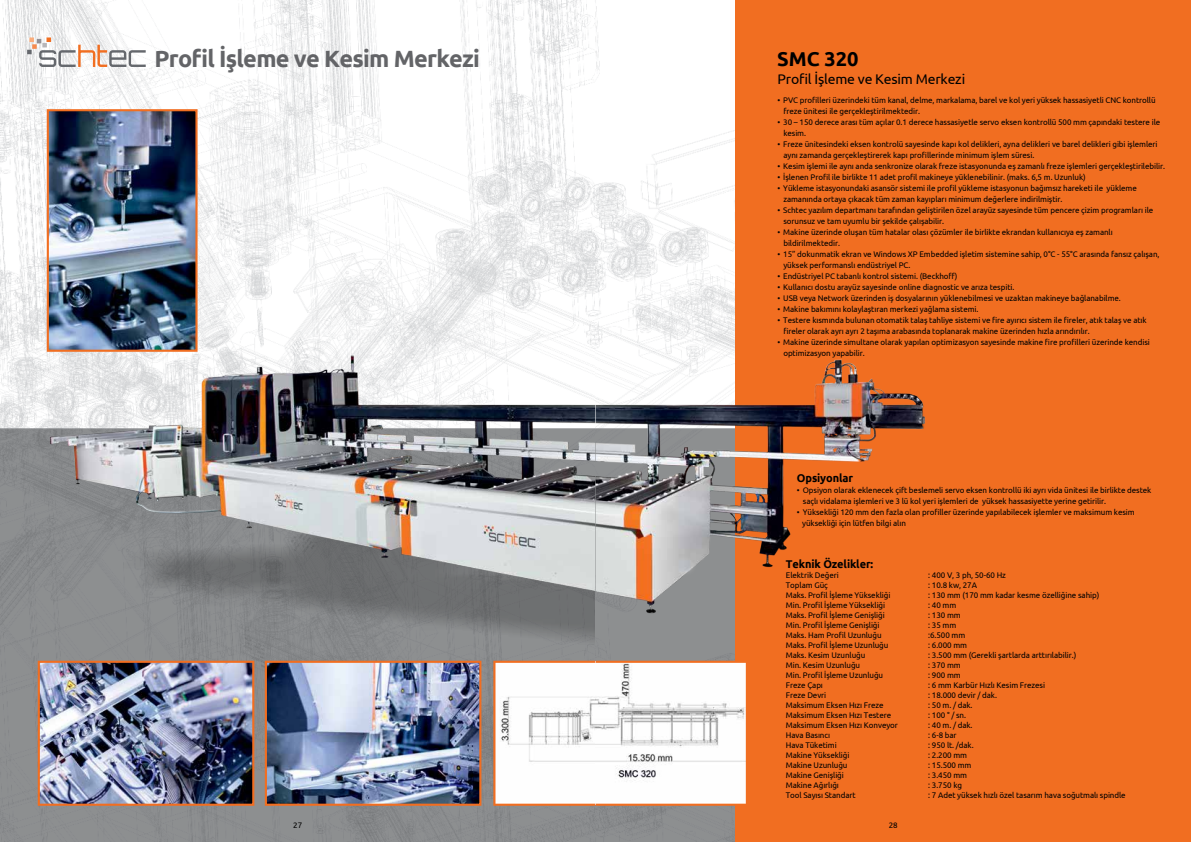
<style>
.page{position:relative;width:1191px;height:842px;background:#fff}
.page>*{position:absolute;margin:0;border:0;box-sizing:border-box;transform-origin:0 0}
.t1{font:700 23.5px "Ubuntu";letter-spacing:-.03em;color:#636467}
.t2{font:700 20px "Ubuntu";color:#000}
.t3{font:14px "Ubuntu";letter-spacing:-.015em;color:#000}
.t4{font:700 11.2px "Ubuntu";letter-spacing:-.01em;color:#000}
.t5{font:8.2px/11px "Ubuntu";letter-spacing:-.01em;color:#000}
.t6{font:8px "Ubuntu";color:#000}
</style>
<div class="page">
<img style="left:0;top:0;width:600px;height:429px">
<img style="left:0;top:429px;width:735px;height:413px">
<img style="left:12px;top:367px;width:481px;height:343px">
<img style="left:32px;top:99px;width:703px;height:603px">
<img style="left:50px;top:112px;width:144px;height:237px">
<div style="left:47px;top:109px;width:150px;height:243px;border:2px solid #f16e21"></div>
<img style="left:268px;top:664px;width:210px;height:139px">
<div style="left:265px;top:661px;width:216px;height:145px;border:2px solid #f16e21"></div>
<img style="left:41px;top:664px;width:210px;height:139px">
<div style="left:38px;top:661px;width:216px;height:145px;border:2px solid #f16e21"></div>
<svg style="left:27px;top:37px;width:119px;height:30px"></svg>
<div style="left:735px;top:0;width:456px;height:842px;background:#f16e21"></div>
<svg style="left:493px;top:661px;width:253px;height:145px"></svg>
<h1 class="t1" style="left:154px;top:44px;width:327px">Profil İşleme ve Kesim Merkezi</h1>
<p class="t6" style="left:293px;top:820px;width:11px">27</p>
<h2 class="t2" style="left:777px;top:47px;width:83px">SMC 320</h2>
<h3 class="t3" style="left:777px;top:71px;width:189px">Profil İşleme ve Kesim Merkezi</h3>
<p class="t5" style="left:783px;top:95px;width:374px;text-indent:-6px">• PVC profilleri üzerindeki tüm kanal, delme, markalama, barel ve kol yeri yüksek hassasiyetli CNC kontrollü freze ünitesi ile gerçekleştirilmektedir.</p>
<p class="t5" style="left:783px;top:117px;width:378px;text-indent:-6px">• 30 – 150 derece arası tüm açılar 0.1 derece hassasiyetle servo eksen kontrollü 500 mm çapındaki testere ile kesim.</p>
<p class="t5" style="left:783px;top:139px;width:376px;text-indent:-6px">• Freze ünitesindeki eksen kontrolü sayesinde kapı kol delikleri, ayna delikleri ve barel delikleri gibi işlemleri aynı zamanda gerçekleştirerek kapı profillerinde minimum işlem süresi.</p>
<p class="t5" style="left:777px;top:161px;width:389px">• Kesim işlemi ile aynı anda senkronize olarak freze istasyonunda eş zamanlı freze işlemleri gerçekleştirilebilir.</p>
<p class="t5" style="left:777px;top:172px;width:310px">• İşlenen Profil ile birlikte 11 adet profil makineye yüklenebilinir. (maks. 6,5 m. Uzunluk)</p>
<p class="t5" style="left:783px;top:183px;width:355px;text-indent:-6px">• Yükleme istasyonundaki asansör sistemi ile profil yükleme istasyonun bağımsız hareketi ile yükleme zamanında ortaya çıkacak tüm zaman kayıpları minimum değerlere indirilmiştir.</p>
<p class="t5" style="left:783px;top:205px;width:371px;text-indent:-6px">• Schtec yazılım departmanı tarafından geliştirilen özel arayüz sayesinde tüm pencere çizim programları ile sorunsuz ve tam uyumlu bir şekilde çalışabilir.</p>
<p class="t5" style="left:783px;top:227px;width:331px;text-indent:-6px">• Makine üzerinde oluşan tüm hatalar olası çözümler ile birlikte ekrandan kullanıcıya eş zamanlı bildirilmektedir.</p>
<p class="t5" style="left:783px;top:249px;width:377px;text-indent:-6px">• 15” dokunmatik ekran ve Windows XP Embedded işletim sistemine sahip, 0°C - 55°C arasında fansız çalışan, yüksek performanslı endüstriyel PC.</p>
<p class="t5" style="left:777px;top:271px;width:181px">• Endüstriyel PC tabanlı kontrol sistemi. (Beckhoff)</p>
<p class="t5" style="left:777px;top:282px;width:238px">• Kullanıcı dostu arayüz sayesinde online diagnostic ve arıza tespiti.</p>
<p class="t5" style="left:777px;top:293px;width:345px">• USB veya Network üzerinden iş dosyalarının yüklenebilmesi ve uzaktan makineye bağlanabilme.</p>
<p class="t5" style="left:777px;top:304px;width:203px">• Makine bakımını kolaylaştıran merkezi yağlama sistemi.</p>
<p class="t5" style="left:783px;top:315px;width:365px;text-indent:-6px">• Testere kısmında bulunan otomatik talaş tahliye sistemi ve fire ayırıcı sistem ile fireler, atık talaş ve atık fireler olarak ayrı ayrı 2 taşıma arabasında toplanarak makine üzerinden hızla arındırılır.</p>
<p class="t5" style="left:783px;top:337px;width:368px;text-indent:-6px">• Makine üzerinde simultane olarak yapılan optimizasyon sayesinde makine fire profilleri üzerinde kendisi optimizasyon yapabilir.</p>
<h3 class="t4" style="left:797px;top:472px;width:58px">Opsiyonlar</h3>
<p class="t5" style="left:803px;top:485px;width:350px;text-indent:-6px">• Opsiyon olarak eklenecek çift beslemeli servo eksen kontrollü iki ayrı vida ünitesi ile birlikte destek saçlı vidalama işlemleri ve 3 lü kol yeri işlemleri de yüksek hassasiyette yerine getirilir.</p>
<p class="t5" style="left:802px;top:507px;width:334px;text-indent:-5px">• Yüksekliği 120 mm den fazla olan profiller üzerinde yapılabilecek işlemler ve maksimum kesim yüksekliği için lütfen bilgi alın</p>
<h3 class="t4" style="left:786px;top:557px;width:89px">Teknik Özelikler:</h3>
<p class="t5" style="left:786px;top:569px;width:55px">Elektrik Değeri</p>
<p class="t5" style="left:928px;top:569px;width:79px">: 400 V, 3 ph, 50-60 Hz</p>
<p class="t5" style="left:786px;top:579px;width:44px">Toplam Güç</p>
<p class="t5" style="left:928px;top:579px;width:50px">: 10.8 kw, 27A</p>
<p class="t5" style="left:786px;top:589px;width:106px">Maks. Profil İşleme Yüksekliği</p>
<p class="t5" style="left:928px;top:589px;width:172px">: 130 mm (170 mm kadar kesme özelliğine sahip)</p>
<p class="t5" style="left:786px;top:599px;width:101px">Min. Profil İşleme Yüksekliği</p>
<p class="t5" style="left:928px;top:599px;width:29px">: 40 mm</p>
<p class="t5" style="left:786px;top:609px;width:100px">Maks. Profil İşleme Genişliği</p>
<p class="t5" style="left:928px;top:609px;width:34px">: 130 mm</p>
<p class="t5" style="left:786px;top:619px;width:95px">Min. Profil İşleme Genişliği</p>
<p class="t5" style="left:928px;top:619px;width:29px">: 35 mm</p>
<p class="t5" style="left:786px;top:629px;width:97px">Maks. Ham Profil Uzunluğu</p>
<p class="t5" style="left:928px;top:629px;width:38px">:6.500 mm</p>
<p class="t5" style="left:786px;top:639px;width:104px">Maks. Profil İşleme Uzunluğu</p>
<p class="t5" style="left:928px;top:639px;width:40px">: 6.000 mm</p>
<p class="t5" style="left:786px;top:649px;width:81px">Maks. Kesim Uzunluğu</p>
<p class="t5" style="left:928px;top:649px;width:149px">: 3.500 mm (Gerekli şartlarda arttırılabilir.)</p>
<p class="t5" style="left:786px;top:659px;width:76px">Min. Kesim Uzunluğu</p>
<p class="t5" style="left:928px;top:659px;width:34px">: 370 mm</p>
<p class="t5" style="left:786px;top:669px;width:99px">Min. Profil İşleme Uzunluğu</p>
<p class="t5" style="left:928px;top:669px;width:34px">: 900 mm</p>
<p class="t5" style="left:786px;top:679px;width:39px">Freze Çapı</p>
<p class="t5" style="left:928px;top:679px;width:118px">: 6 mm Karbür Hızlı Kesim Frezesi</p>
<p class="t5" style="left:786px;top:689px;width:42px">Freze Devri</p>
<p class="t5" style="left:928px;top:689px;width:70px">: 18.000 devir / dak.</p>
<p class="t5" style="left:786px;top:699px;width:99px">Maksimum Eksen Hızı Freze</p>
<p class="t5" style="left:928px;top:699px;width:46px">: 50 m. / dak.</p>
<p class="t5" style="left:786px;top:709px;width:107px">Maksimum Eksen Hızı Testere</p>
<p class="t5" style="left:928px;top:709px;width:39px">: 100 ° / sn.</p>
<p class="t5" style="left:786px;top:719px;width:114px">Maksimum Eksen Hızı Konveyor</p>
<p class="t5" style="left:928px;top:719px;width:46px">: 40 m. / dak.</p>
<p class="t5" style="left:786px;top:729px;width:46px">Hava Basıncı</p>
<p class="t5" style="left:928px;top:729px;width:30px">: 6-8 bar</p>
<p class="t5" style="left:786px;top:739px;width:52px">Hava Tüketimi</p>
<p class="t5" style="left:928px;top:739px;width:47px">: 950 lt. /dak.</p>
<p class="t5" style="left:786px;top:749px;width:65px">Makine Yüksekliği</p>
<p class="t5" style="left:928px;top:749px;width:40px">: 2.200 mm</p>
<p class="t5" style="left:786px;top:759px;width:63px">Makine Uzunluğu</p>
<p class="t5" style="left:928px;top:759px;width:45px">: 15.500 mm</p>
<p class="t5" style="left:786px;top:769px;width:59px">Makine Genişliği</p>
<p class="t5" style="left:928px;top:769px;width:40px">: 3.450 mm</p>
<p class="t5" style="left:786px;top:779px;width:55px">Makine Ağırlığı</p>
<p class="t5" style="left:928px;top:779px;width:35px">: 3.750 kg</p>
<p class="t5" style="left:786px;top:789px;width:71px">Tool Sayısı Standart</p>
<p class="t5" style="left:928px;top:789px;width:199px">: 7 Adet yüksek hızlı özel tasarım hava soğutmalı spindle</p>
<p class="t6" style="left:888px;top:820px;width:11px">28</p>
</div>
